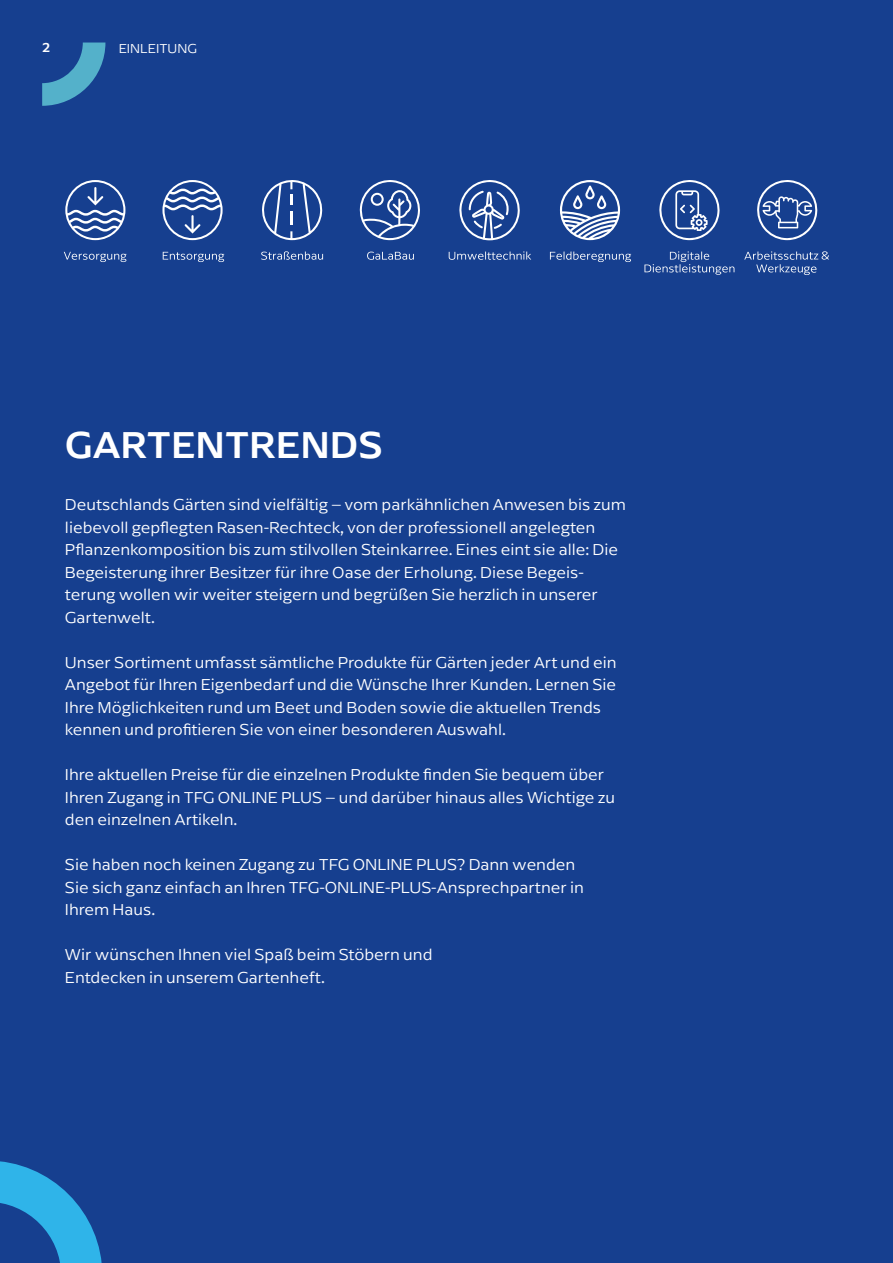
<style>
.page{position:relative;width:893px;height:1263px;background:#163f8f}
.page>*{position:absolute;margin:0;border:0;box-sizing:border-box;transform-origin:0 0}
.t1{font:500 39px "Arpona Sans";color:#fff}
.t2{font:300 16.5px/22.5px "Arpona Sans";color:#fff}
.t3{font:300 13.5px "Arpona Sans";color:#fff}
.t4{font:500 13.5px "Arpona Sans";color:#fff}
</style>
<div class="page">
<svg style="left:65px;top:180px;width:60px;height:60px"></svg>
<svg style="left:64px;top:252px;width:62px;height:10px"></svg>
<svg style="left:162px;top:180px;width:61px;height:60px"></svg>
<svg style="left:163px;top:252px;width:61px;height:10px"></svg>
<svg style="left:261px;top:251px;width:62px;height:9px"></svg>
<svg style="left:262px;top:180px;width:61px;height:60px"></svg>
<svg style="left:367px;top:252px;width:47px;height:8px"></svg>
<svg style="left:359px;top:180px;width:61px;height:60px"></svg>
<svg style="left:560px;top:180px;width:60px;height:60px"></svg>
<svg style="left:550px;top:251px;width:81px;height:11px"></svg>
<svg style="left:744px;top:251px;width:85px;height:24px"></svg>
<svg style="left:757px;top:180px;width:61px;height:60px"></svg>
<svg style="left:644px;top:251px;width:90px;height:24px"></svg>
<svg style="left:659px;top:180px;width:61px;height:60px"></svg>
<svg style="left:449px;top:251px;width:82px;height:9px"></svg>
<svg style="left:459px;top:180px;width:61px;height:60px"></svg>
<svg style="left:42px;top:43px;width:63px;height:63px"></svg>
<svg style="left:0;top:1161px;width:102px;height:102px"></svg>
<p class="t4" style="left:42px;top:38px;width:10px">2</p>
<p class="t3" style="left:119px;top:40px;width:80px">EINLEITUNG</p>
<h1 class="t1" style="left:65px;top:417px;width:319px">GARTENTRENDS</h1>
<p class="t2" style="left:65px;top:493px;width:563px">Deutschlands Gärten sind vielfältig – vom parkähnlichen Anwesen bis zum liebevoll gepflegten Rasen-Rechteck, von der professionell angelegten Pflanzenkomposition bis zum stilvollen Steinkarree. Eines eint sie alle: Die Begeisterung ihrer Besitzer für ihre Oase der Erholung. Diese Begeis&shy;terung wollen wir weiter steigern und begrüßen Sie herzlich in unserer Gartenwelt.</p>
<p class="t2" style="left:65px;top:651px;width:553px">Unser Sortiment umfasst sämtliche Produkte für Gärten jeder Art und ein Angebot für Ihren Eigenbedarf und die Wünsche Ihrer Kunden. Lernen Sie Ihre Möglichkeiten rund um Beet und Boden sowie die aktuellen Trends kennen und profitieren Sie von einer besonderen Auswahl.</p>
<p class="t2" style="left:65px;top:763px;width:552px">Ihre aktuellen Preise für die einzelnen Produkte finden Sie bequem über<br>Ihren Zugang in TFG ONLINE PLUS – und darüber hinaus alles Wichtige zu den einzelnen Artikeln.</p>
<p class="t2" style="left:65px;top:853px;width:520px">Sie haben noch keinen Zugang zu TFG ONLINE PLUS? Dann wenden<br>Sie sich ganz einfach an Ihren TFG-ONLINE-PLUS-Ansprechpartner in<br>Ihrem Haus.</p>
<p class="t2" style="left:65px;top:943px;width:369px">Wir wünschen Ihnen viel Spaß beim Stöbern und<br>Entdecken in unserem Gartenheft.</p>
</div>
